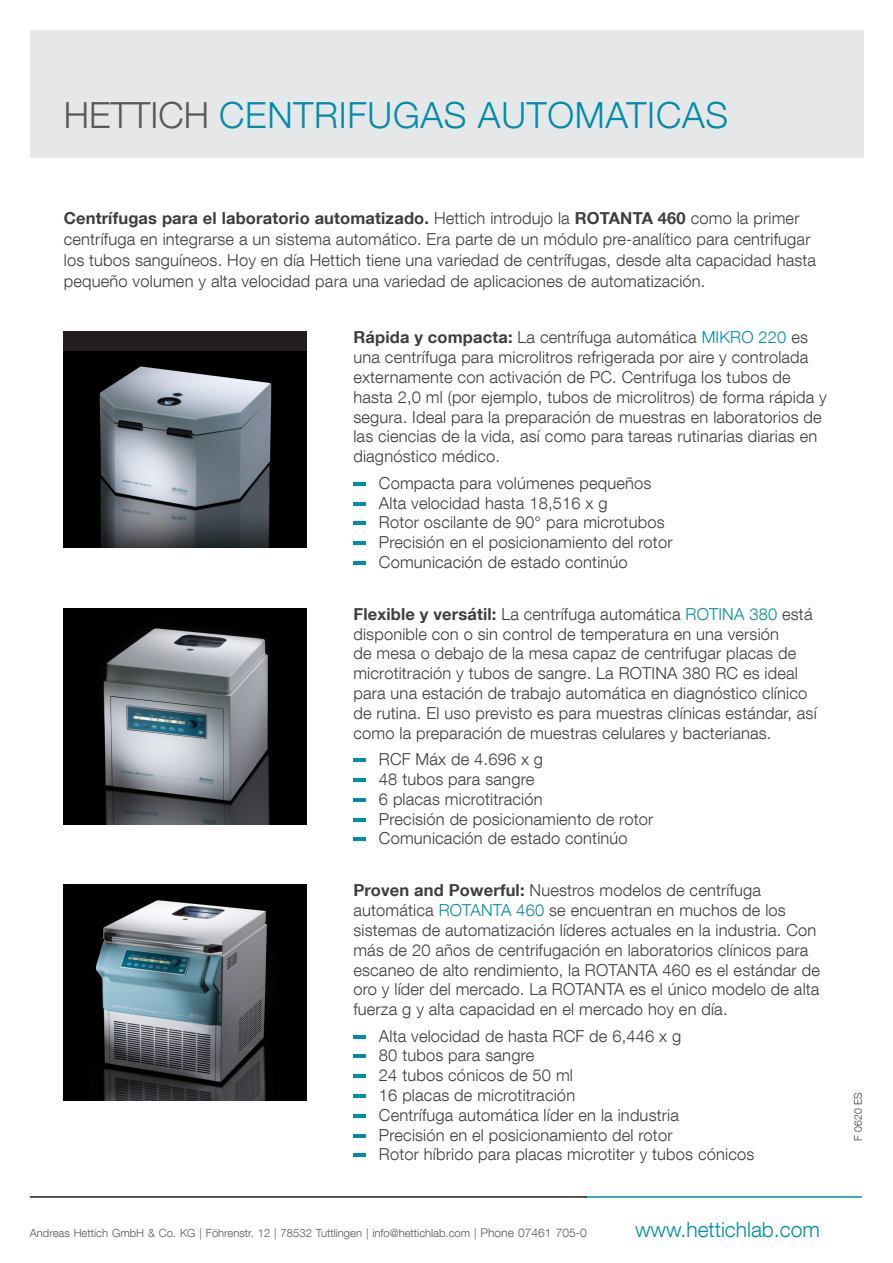
<style>
.page{position:relative;width:893px;height:1263px;background:#fff}
.page>*{position:absolute;margin:0;border:0;box-sizing:border-box;transform-origin:0 0}
.Headline{font:300 36px "Helvetica Neue LT Com";letter-spacing:.02em;color:#008da8}
.Subhead{font:300 21px "Helvetica Neue LT Com";color:#008da8}
.t1{font:300 16.5px/19.8px "Helvetica Neue LT Com";letter-spacing:.01em;color:#3e3e3f}
.Subhead-2{font:300 11.25px "Helvetica Neue LT Com";color:#57585a}
.t2{font:300 10.5px "Helvetica Neue LT Com";letter-spacing:.01em;color:#3e3e3f}
.s1{color:#57585a}
.s2{font-weight:700}
.s3{color:#008da8}
.s4{font-size:12px}
</style>
<div class="page">
<div style="left:30px;top:30px;width:833px;height:127px;background:#e6e7e9"></div>
<hr style="left:585px;top:1196px;width:277px;height:2px;background:#008da8">
<hr style="left:30px;top:1196px;width:557px;height:2px;background:#231f20">
<div style="left:64px;top:332px;width:243px;height:216px;background:#231f20"></div>
<img style="left:64px;top:352px;width:243px;height:196px">
<svg style="left:353px;top:482px;width:13px;height:3px"></svg>
<svg style="left:353px;top:502px;width:13px;height:3px"></svg>
<svg style="left:353px;top:522px;width:13px;height:3px"></svg>
<hr style="left:353px;top:541px;width:13px;height:4px;background:#008da8">
<hr style="left:353px;top:561px;width:13px;height:4px;background:#008da8">
<img style="left:64px;top:608px;width:243px;height:216px">
<hr style="left:353px;top:758px;width:13px;height:4px;background:#008da8">
<hr style="left:353px;top:778px;width:13px;height:4px;background:#008da8">
<svg style="left:353px;top:798px;width:13px;height:3px"></svg>
<svg style="left:353px;top:818px;width:13px;height:3px"></svg>
<svg style="left:353px;top:838px;width:13px;height:3px"></svg>
<img style="left:64px;top:884px;width:243px;height:216px">
<svg style="left:353px;top:1035px;width:13px;height:3px"></svg>
<hr style="left:353px;top:1054px;width:13px;height:4px;background:#008da8">
<hr style="left:353px;top:1074px;width:13px;height:4px;background:#008da8">
<svg style="left:353px;top:1094px;width:13px;height:3px"></svg>
<svg style="left:353px;top:1114px;width:13px;height:3px"></svg>
<svg style="left:353px;top:1134px;width:13px;height:3px"></svg>
<hr style="left:353px;top:1153px;width:13px;height:4px;background:#008da8">
<p class="Headline" style="left:64px;top:93px;width:666px"><span class="s1">HETTICH</span> CENTRIFUGAS AUTOMATICAS</p>
<p class="t1" style="left:64px;top:208px;width:754px;line-height:21px"><span class="s2">Centrífugas para el laboratorio automatizado.</span> Hettich introdujo la <span class="s2">ROTANTA 460</span> como la primer centrífuga en integrarse a un sistema automático. Era parte de un módulo pre-analítico para centrifugar los tubos sanguíneos. Hoy en día Hettich tiene una variedad de centrífugas, desde alta capacidad hasta pequeño volumen y alta velocidad para una variedad de aplicaciones de automatización.</p>
<p class="t1" style="left:353px;top:327px;width:475px"><span class="s2">Rápida y compacta:</span> La centrífuga automática <span class="s3">MIKRO 220</span> es una centrífuga para microlitros refrigerada por aire y controlada externamente con activación de PC. Centrifuga los tubos de hasta 2,0 ml (por ejemplo, tubos de microlitros) de forma rápida y segura. Ideal para la preparación de muestras en laboratorios de las ciencias de la vida, así como para tareas rutinarias diarias en diagnóstico médico.</p>
<p class="t1" style="left:379px;top:473px;width:274px">Compacta para volúmenes pequeños</p>
<p class="t1" style="left:379px;top:492px;width:230px">Alta velocidad hasta 18,516 x g</p>
<p class="t1" style="left:379px;top:512px;width:287px">Rotor oscilante de 90° para microtubos</p>
<p class="t1" style="left:379px;top:532px;width:295px">Precisión en el posicionamiento del rotor</p>
<p class="t1" style="left:379px;top:552px;width:250px">Comunicación de estado continúo</p>
<p class="t1" style="left:353px;top:604px;width:465px"><span class="s2">Flexible y versátil:</span> La centrífuga automática <span class="s3">ROTINA 380</span> está disponible con o sin control de temperatura en una versión<br>de mesa o debajo de la mesa capaz de centrifugar placas de microtitración y tubos de sangre. La ROTINA 380 RC es ideal para una estación de trabajo automática en diagnóstico clínico de rutina. El uso previsto es para muestras clínicas estándar, así como la preparación de muestras celulares y bacterianas.</p>
<p class="t1" style="left:379px;top:749px;width:166px">RCF Máx de 4.696 x g</p>
<p class="t1" style="left:379px;top:769px;width:157px">48 tubos para sangre</p>
<p class="t1" style="left:379px;top:789px;width:165px">6 placas microtitración</p>
<p class="t1" style="left:379px;top:808px;width:276px">Precisión de posicionamiento de rotor</p>
<p class="t1" style="left:379px;top:828px;width:250px">Comunicación de estado continúo</p>
<p class="t1" style="left:353px;top:880px;width:468px"><span class="s2">Proven and Powerful:</span> Nuestros modelos de centrífuga automática <span class="s3">ROTANTA 460</span> se encuentran en muchos de los sistemas de automatización líderes actuales en la industria. Con más de 20 años de centrifugación en laboratorios clínicos para escaneo de alto rendimiento, la ROTANTA 460 es el estándar de oro y líder del mercado. La ROTANTA es el único modelo de alta fuerza g y alta capacidad en el mercado hoy en día.</p>
<p class="t1" style="left:379px;top:1025px;width:304px">Alta velocidad de hasta RCF de 6,446 x g</p>
<p class="t1" style="left:379px;top:1045px;width:157px">80 tubos para sangre</p>
<p class="t1" style="left:379px;top:1065px;width:196px">24 tubos cónicos de 50 ml</p>
<p class="t1" style="left:379px;top:1085px;width:198px">16 placas de microtitración</p>
<p class="t1" style="left:379px;top:1105px;width:302px">Centrífuga automática líder en la industria</p>
<p class="t1" style="left:379px;top:1124px;width:295px">Precisión en el posicionamiento del rotor</p>
<p class="t1" style="left:379px;top:1144px;width:377px">Rotor híbrido para placas microtiter y tubos cónicos</p>
<p class="Subhead-2" style="left:30px;top:1226px;width:558px">Andreas Hettich GmbH &amp; Co. KG | Föhrenstr. 12 | 78532 Tuttlingen | info@hettichlab.com | <span class="s4">Phone 07461 705-0</span></p>
<p class="Subhead" style="left:635px;top:1217px;width:186px">www.hettichlab.com</p>
<p class="t2" style="left:852px;top:1141px;width:50px;rotate:-90deg">F 0620 ES</p>
</div>
